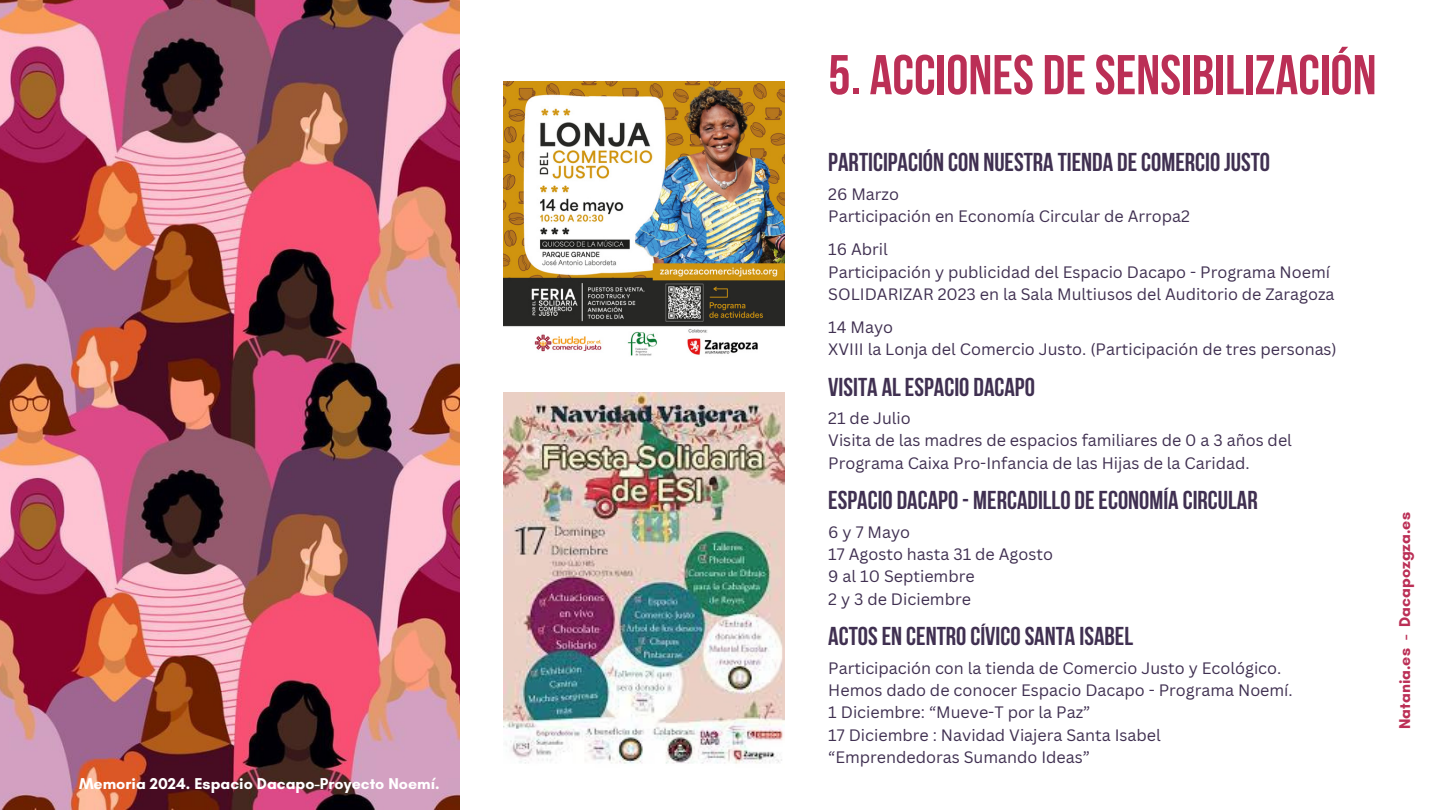
<style>
.page{position:relative;width:1440px;height:810px;background:#fff}
.page>*{position:absolute;margin:0;border:0;box-sizing:border-box;transform-origin:0 0}
.t1{font:700 56px "Bebas Neue";color:#bb2f56}
.t2{font:700 25.8px "Bebas Neue";color:#403051}
.t3{font:16.1px/22.4px "Canva Sans";color:#403051}
.t4{font:700 16px "Glacial Indifference";color:#fff}
.t5{font:700 16px "Glacial Indifference";color:#bb2f56}
</style>
<div class="page">
<img style="left:0;top:0;width:460px;height:810px">
<img style="left:503px;top:392px;width:282px;height:372px">
<img style="left:503px;top:81px;width:282px;height:275px">
<h1 class="t4" style="left:79px;top:774px;width:362px">Memoria 2024. Espacio Dacapo-Proyecto Noemí.</h1>
<p class="t1" style="left:828px;top:52px;width:550px">5. ACCIONES DE SENSIBILIZACIÓN</p>
<h2 class="t2" style="left:828px;top:152px;width:443px">PARTICIPACIÓN CON NUESTRA TIENDA DE COMERCIO JUSTO</h2>
<h2 class="t3" style="left:828px;top:182px;width:363px">26 Marzo<br>Participación en Economía Circular de Arropa2</h2>
<p class="t3" style="left:828px;top:238px;width:61px">16 Abril</p>
<p class="t3" style="left:828px;top:260px;width:503px">Participación y publicidad del Espacio Dacapo - Programa Noemí</p>
<p class="t3" style="left:828px;top:282px;width:508px">SOLIDARIZAR 2023 en la Sala Multiusos del Auditorio de Zaragoza</p>
<p class="t3" style="left:828px;top:316px;width:66px">14 Mayo</p>
<p class="t3" style="left:828px;top:338px;width:510px">XVIII la Lonja del Comercio Justo. (Participación de tres personas)</p>
<p class="t2" style="left:828px;top:376px;width:208px">VISITA AL ESPACIO DACAPO</p>
<p class="t3" style="left:828px;top:407px;width:84px">21 de Julio</p>
<p class="t3" style="left:828px;top:429px;width:465px">Visita de las madres de espacios familiares de 0 a 3 años del<br>Programa Caixa Pro-Infancia de las Hijas de la Caridad.</p>
<h2 class="t2" style="left:828px;top:490px;width:431px">ESPACIO DACAPO - MERCADILLO DE ECONOMÍA CIRCULAR</h2>
<h2 class="t3" style="left:828px;top:520px;width:226px">6 y 7 Mayo<br>17 Agosto hasta 31 de Agosto<br>9 al 10 Septiembre<br>2 y 3 de Diciembre</h2>
<p class="t2" style="left:828px;top:626px;width:306px">ACTOS EN CENTRO CÍVICO SANTA ISABEL</p>
<p class="t3" style="left:828px;top:656px;width:455px">Participación con la tienda de Comercio Justo y Ecológico.</p>
<p class="t3" style="left:828px;top:679px;width:466px">Hemos dado de conocer Espacio Dacapo - Programa Noemí.</p>
<p class="t3" style="left:828px;top:701px;width:264px">1 Diciembre: “Mueve-T por la Paz”</p>
<p class="t3" style="left:828px;top:723px;width:334px">17 Diciembre : Navidad Viajera Santa Isabel</p>
<p class="t3" style="left:828px;top:746px;width:263px">“Emprendedoras Sumando Ideas”</p>
<p class="t5" style="left:1395px;top:729px;width:218px;rotate:-90deg">Natania.es - Dacapozgza.es</p>
</div>
